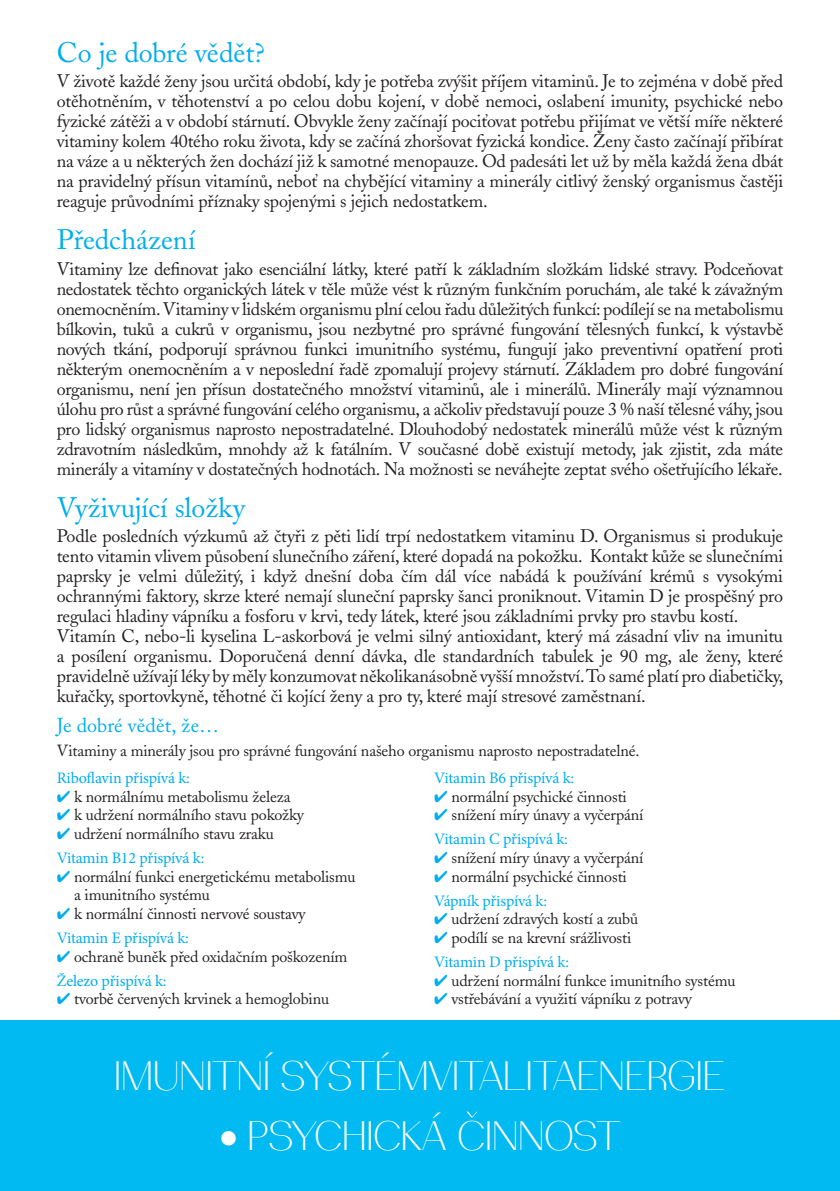
<style>
.page{position:relative;width:840px;height:1191px;background:#fff}
.page>*{position:absolute;margin:0;border:0;box-sizing:border-box;transform-origin:0 0}
.t1{font:300 40px "Passion Sans P Dac";letter-spacing:.005em;color:#fff}
.t2{font:28px "Adobe Caslon CE";color:#00aeef}
.t3{font:20px "Adobe Caslon CE";letter-spacing:.005em;color:#00aeef}
.t4{font:18px/20px "Adobe Caslon CE";letter-spacing:-.01em;color:#231f20;text-align:justify}
.t5{font:16px/18.6px "Adobe Caslon CE";letter-spacing:-.01em;color:#231f20}
.t6{font:16px "Minion Pro";letter-spacing:-.01em;color:#00aeef}
.s1{color:#00aeef}
</style>
<div class="page">
<div style="left:0;top:1020px;width:839px;height:171px;background:#00baf1"></div>
<svg style="left:466px;top:1111px;width:11px;height:6px"></svg>
<h2 class="t2" style="left:57px;top:42px;width:209px">Co je dobré vědět?</h2>
<p class="t4" style="left:57px;top:73px;width:727px">V životě každé ženy jsou určitá období, kdy je potřeba zvýšit příjem vitaminů. Je to zejména v době před otěhotněním, v těhotenství a po celou dobu kojení, v době nemoci, oslabení imunity, psychické nebo fyzické zátěži a v období stárnutí. Obvykle ženy začínají pociťovat potřebu přijímat ve větší míře některé vitaminy kolem 40tého roku života, kdy se začíná zhoršovat fyzická kondice. Ženy často začínají přibírat na váze a u některých žen dochází již k samotné menopauze. Od padesáti let už by měla každá žena dbát na pravidelný přísun vitamínů, neboť na chybějící vitaminy a minerály citlivý ženský organismus častěji reaguje průvodními příznaky spojenými s jejich nedostatkem.</p>
<h2 class="t2" style="left:57px;top:229px;width:140px">Předcházení</h2>
<p class="t4" style="left:57px;top:261px;width:727px">Vitaminy lze definovat jako esenciální látky, které patří k základním složkám lidské stravy. Podceňovat nedostatek těchto organických látek v těle může vést k různým funkčním poruchám, ale také k závažným onemocněním. Vitaminy v lidském organismu plní celou řadu důležitých funkcí: podílejí se na metabolismu bílkovin, tuků a cukrů v organismu, jsou nezbytné pro správné fungování tělesných funkcí, k výstavbě nových tkání, podporují správnou funkci imunitního systému, fungují jako preventivní opatření proti některým onemocněním a v neposlední řadě zpomalují projevy stárnutí. Základem pro dobré fungování organismu, není jen přísun dostatečného množství vitaminů, ale i minerálů. Minerály mají významnou úlohu pro růst a správné fungování celého organismu, a ačkoliv představují pouze 3 % naší tělesné váhy, jsou pro lidský organismus naprosto nepostradatelné. Dlouhodobý nedostatek minerálů může vést k různým zdravotním následkům, mnohdy až k fatálním. V současné době existují metody, jak zjistit, zda máte minerály a vitamíny v dostatečných hodnotách. Na možnosti se neváhejte zeptat svého ošetřujícího lékaře.</p>
<h2 class="t2" style="left:57px;top:496px;width:190px">Vyživující složky</h2>
<p class="t4" style="left:57px;top:528px;width:727px;text-align:left">Podle posledních výzkumů až čtyři z pěti lidí trpí nedostatkem vitaminu D. Organismus si produkuje tento vitamin vlivem působení slunečního záření, které dopadá na pokožku. Kontakt kůže se slunečními paprsky je velmi důležitý, i když dnešní doba čím dál více nabádá k používání krémů s vysokými ochrannými faktory, skrze které nemají sluneční paprsky šanci proniknout. Vitamin D je prospěšný pro regulaci hladiny vápníku a fosforu v krvi, tedy látek, které jsou základními prvky pro stavbu kostí.<br>Vitamín C, nebo-li kyselina L-askorbová je velmi silný antioxidant, který má zásadní vliv na imunitu a posílení organismu. Doporučená denní dávka, dle standardních tabulek je 90 mg, ale ženy, které pravidelně užívají léky by měly konzumovat několikanásobně vyšší množství. To samé platí pro diabetičky, kuřačky, sportovkyně, těhotné či kojící ženy a pro ty, které mají stresové zaměstnaní.</p>
<p class="t3" style="left:57px;top:717px;width:164px">Je dobré vědět, že…</p>
<p class="t5" style="left:57px;top:743px;width:584px">Vitaminy a minerály jsou pro správné fungování našeho organismu naprosto nepostradatelné.</p>
<p class="t6" style="left:57px;top:771px;width:135px">Riboflavin přispívá k:</p>
<p class="t5" style="left:57px;top:788px;width:235px"><span class="s1">✔</span> k normálnímu metabolismu železa</p>
<p class="t5" style="left:57px;top:807px;width:248px"><span class="s1">✔</span> k udržení normálního stavu pokožky</p>
<p class="t5" style="left:57px;top:825px;width:218px"><span class="s1">✔</span> udržení normálního stavu zraku</p>
<p class="t6" style="left:57px;top:851px;width:149px">Vitamin B12 přispívá k:</p>
<p class="t5" style="left:74px;top:868px;width:283px;text-indent:-17px"><span class="s1">✔</span> normální funkci energetickému metabolismu a imunitního systému</p>
<p class="t5" style="left:57px;top:905px;width:250px"><span class="s1">✔</span> k normální činnosti nervové soustavy</p>
<p class="t6" style="left:57px;top:931px;width:134px">Vitamin E přispívá k:</p>
<p class="t5" style="left:57px;top:948px;width:292px"><span class="s1">✔</span> ochraně buněk před oxidačním poškozením</p>
<p class="t6" style="left:57px;top:974px;width:111px">Železo přispívá k:</p>
<p class="t5" style="left:57px;top:991px;width:274px"><span class="s1">✔</span> tvorbě červených krvinek a hemoglobinu</p>
<p class="t6" style="left:434px;top:771px;width:141px">Vitamin B6 přispívá k:</p>
<p class="t5" style="left:434px;top:788px;width:194px"><span class="s1">✔</span> normální psychické činnosti</p>
<p class="t5" style="left:434px;top:807px;width:211px"><span class="s1">✔</span> snížení míry únavy a vyčerpání</p>
<p class="t6" style="left:434px;top:833px;width:135px">Vitamin C přispívá k:</p>
<p class="t5" style="left:434px;top:850px;width:211px"><span class="s1">✔</span> snížení míry únavy a vyčerpání</p>
<p class="t5" style="left:434px;top:868px;width:194px"><span class="s1">✔</span> normální psychické činnosti</p>
<p class="t6" style="left:434px;top:894px;width:114px">Vápník přispívá k:</p>
<p class="t5" style="left:434px;top:911px;width:205px"><span class="s1">✔</span> udržení zdravých kostí a zubů</p>
<p class="t5" style="left:434px;top:930px;width:199px"><span class="s1">✔</span> podílí se na krevní srážlivosti</p>
<p class="t6" style="left:434px;top:955px;width:136px">Vitamin D přispívá k:</p>
<p class="t5" style="left:434px;top:972px;width:302px"><span class="s1">✔</span> udržení normální funkce imunitního systému</p>
<p class="t5" style="left:434px;top:991px;width:259px"><span class="s1">✔</span> vstřebávání a využití vápníku z potravy</p>
<h1 class="t1" style="left:114px;top:1052px;width:612px">IMUNITNÍ SYSTÉMVITALITAENERGIE</h1>
<h1 class="t1" style="left:219px;top:1112px;width:402px">• PSYCHICKÁ CINNOST</h1>
</div>
